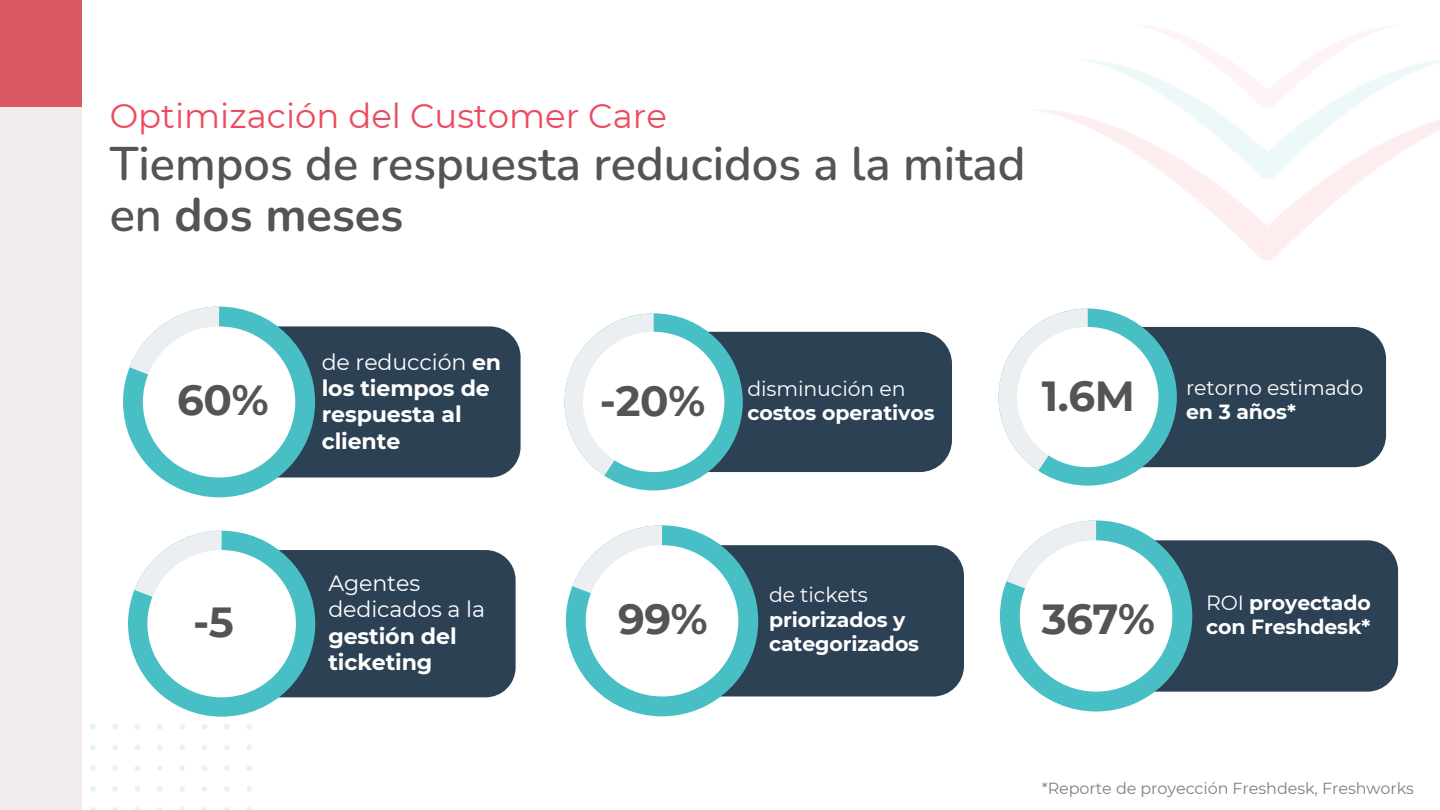
<style>
.page{position:relative;width:1440px;height:810px;background:#fff}
.page>*{position:absolute;margin:0;border:0;box-sizing:border-box;transform-origin:0 0}
.t1{font:600 47px/51px "Nunito";color:#545454}
.t2{font:700 42px "Montserrat";letter-spacing:-.01em;color:#545454}
.t3{font:34px "Montserrat";color:#ec4b5f}
.t4{font:700 22.1px/26.2px "Montserrat";letter-spacing:-.005em;color:#fff}
.t5{font:22.1px/26.2px "Montserrat";letter-spacing:-.005em;color:#fff}
.t6{font:700 20.5px/24.1px "Montserrat";letter-spacing:-.005em;color:#fff}
.t7{font:20.5px/24px "Montserrat";letter-spacing:-.005em;color:#fff}
.t8{font:16px "Montserrat";letter-spacing:-.005em;color:#808080}
.s1{font-weight:700}
.s2{font-weight:400}
</style>
<div class="page">
<div style="left:0;top:106px;width:82px;height:704px;background:#f3ecef"></div>
<div style="left:0;top:0;width:82px;height:106px;background:#da5864"></div>
<img style="left:1034px;top:26px;width:406px;height:286px">
<div style="left:143px;top:326px;width:378px;height:152px;background:#2d4154;border-radius:31px"></div>
<div style="left:123px;top:307px;width:192px;height:190px;background:#48bec5;border-radius:50%"></div>
<svg style="left:130px;top:307px;width:89px;height:95px"></svg>
<div style="left:143px;top:326px;width:152px;height:152px;background:#fff;border-radius:50%"></div>
<div style="left:583px;top:332px;width:369px;height:140px;background:#2d4154;border-radius:32px"></div>
<div style="left:565px;top:313px;width:178px;height:177px;background:#48bec5;border-radius:50%"></div>
<svg style="left:564px;top:313px;width:90px;height:163px"></svg>
<div style="left:583px;top:332px;width:141px;height:140px;background:#fff;border-radius:50%"></div>
<div style="left:147px;top:550px;width:369px;height:147px;background:#2d4154;border-radius:30px"></div>
<div style="left:128px;top:531px;width:187px;height:186px;background:#48bec5;border-radius:50%"></div>
<svg style="left:134px;top:531px;width:88px;height:74px"></svg>
<div style="left:147px;top:550px;width:149px;height:147px;background:#fff;border-radius:50%"></div>
<div style="left:586px;top:545px;width:378px;height:151px;background:#2d4154;border-radius:31px"></div>
<div style="left:566px;top:525px;width:192px;height:191px;background:#48bec5;border-radius:50%"></div>
<svg style="left:572px;top:525px;width:90px;height:96px"></svg>
<div style="left:586px;top:545px;width:152px;height:151px;background:#fff;border-radius:50%"></div>
<div style="left:1017px;top:327px;width:369px;height:140px;background:#2d4154;border-radius:32px"></div>
<div style="left:999px;top:309px;width:178px;height:177px;background:#48bec5;border-radius:50%"></div>
<svg style="left:998px;top:309px;width:90px;height:162px"></svg>
<div style="left:1017px;top:327px;width:141px;height:140px;background:#fff;border-radius:50%"></div>
<div style="left:1020px;top:540px;width:378px;height:152px;background:#2d4154;border-radius:31px"></div>
<div style="left:1000px;top:520px;width:192px;height:192px;background:#48bec5;border-radius:50%"></div>
<svg style="left:1007px;top:520px;width:89px;height:96px"></svg>
<div style="left:1020px;top:540px;width:152px;height:152px;background:#fff;border-radius:50%"></div>
<img style="left:91px;top:724px;width:160px;height:86px">
<h1 class="t3" style="left:110px;top:95px;width:559px">Optimización del Customer Care</h1>
<h4 class="t1" style="left:110px;top:139px;width:917px">Tiempos de respuesta reducidos a la mitad en <span class="s1">dos meses</span></h4>
<p class="t2" style="left:177px;top:375px;width:93px">60%</p>
<h3 class="t4" style="left:322px;top:349px;width:181px"><span class="s2">de reducción</span> en los tiempos de respuesta al cliente</h3>
<h5 class="t2" style="left:600px;top:375px;width:107px">-20%</h5>
<p class="t6" style="left:747px;top:377px;width:189px"><span class="s2">disminución en </span>costos operativos</p>
<h5 class="t2" style="left:1042px;top:370px;width:95px">1.6M</h5>
<p class="t7" style="left:1186px;top:375px;width:179px">retorno estimado <span class="s1">en 3 años*</span></p>
<h2 class="t2" style="left:193px;top:597px;width:42px">-5</h2>
<h5 class="t5" style="left:328px;top:570px;width:158px">Agentes dedicados a la <span class="s1">gestión del ticketing</span></h5>
<p class="t2" style="left:618px;top:593px;width:91px">99%</p>
<h3 class="t6" style="left:769px;top:583px;width:152px"><span class="s2">de tickets </span>priorizados y categorizados</h3>
<h3 class="t2" style="left:1042px;top:593px;width:115px">367%</h3>
<h5 class="t6" style="left:1206px;top:591px;width:166px"><span class="s2">ROI</span> proyectado con Freshdesk*</h5>
<p class="t8" style="left:1042px;top:778px;width:374px">*Reporte de proyección Freshdesk, Freshworks</p>
</div>
